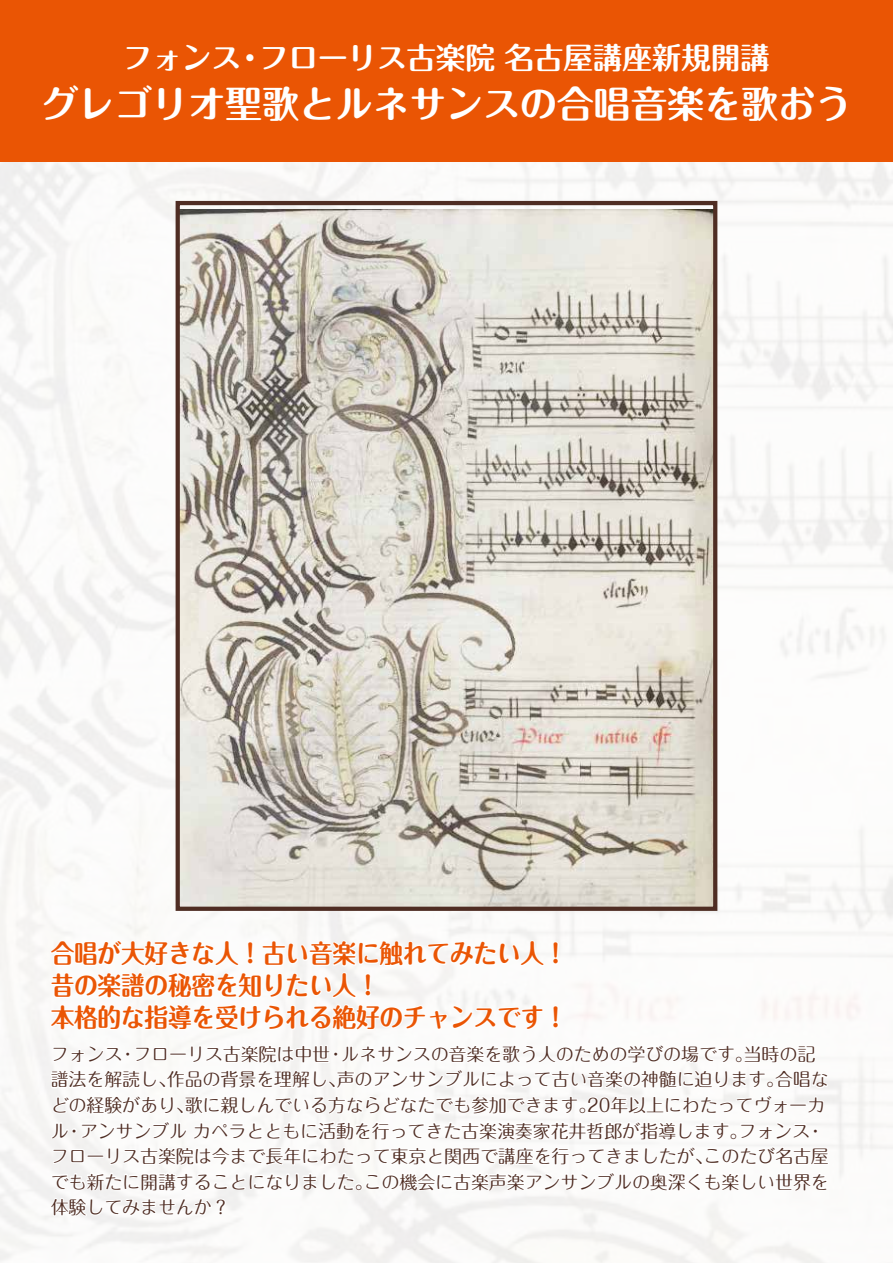
<style>
.page{position:relative;width:893px;height:1263px;background:#fff}
.page>*{position:absolute;margin:0;border:0;box-sizing:border-box;transform-origin:0 0}
.t1{font:700 37.2px "Maru Fo Pro";letter-spacing:-.01em;color:#fff}
.t2{font:700 29.7px "Maru Fo Pro";letter-spacing:-.01em;color:#fff}
.t3{font:700 25.5px/32px "Maru Fo Pro";letter-spacing:-.01em;color:#ea5504;scale:.93 1}
.t4{font:18px/25.5px "Maru Fo Pro";letter-spacing:-.01em;color:#4f2d23}
</style>
<div class="page">
<img style="left:181px;top:209px;width:531px;height:669px">
<div style="left:176px;top:201px;width:541px;height:710px;border:4px solid #4f2d23"></div>
<div style="left:0;top:0;width:893px;height:162px;background:#ea5504"></div>
<svg style="left:49px;top:878px;width:782px;height:354px"></svg>
<h2 class="t2" style="left:259px;top:34px;width:512px">フローリス古楽院名古屋講座新規開講</h2>
<h2 class="t2" style="left:123px;top:34px;width:120px">フォンス</h2>
<h1 class="t1" style="left:41px;top:74px;width:812px">グレゴリオ聖歌とルネサンスの合唱音楽を歌おう</h1>
<h2 class="t2" style="left:235px;top:34px;width:31px">・</h2>
<h3 class="t3" style="left:51px;top:935px;width:557px">合唱が大好きな人！古い音楽に触れてみたい人!昔の楽譜の秘密を知りたい人!<br>本格的な指導を受けられる絶好のチャンスです!</h3>
<p class="t4" style="left:341px;top:1039px;width:413px">ルネサンスの音楽を歌う人のための学びの場です。</p>
<p class="t4" style="left:133px;top:1039px;width:198px">フローリス古楽院は中世</p>
<p class="t4" style="left:744px;top:1039px;width:73px">当時の記</p>
<p class="t4" style="left:51px;top:1039px;width:73px">フォンス</p>
<p class="t4" style="left:119px;top:1039px;width:20px">・</p>
<p class="t4" style="left:327px;top:1039px;width:20px">・</p>
<p class="t4" style="left:337px;top:1065px;width:449px">声のアンサンブルによって古い音楽の神髄に迫ります。</p>
<p class="t4" style="left:51px;top:1065px;width:127px">譜法を解読し、</p>
<p class="t4" style="left:167px;top:1065px;width:181px">作品の背景を理解し、</p>
<p class="t4" style="left:775px;top:1065px;width:55px">合唱な</p>
<p class="t4" style="left:587px;top:1090px;width:239px">20年以上にわたってヴォーカ</p>
<p class="t4" style="left:51px;top:1090px;width:145px">どの経験があり、</p>
<p class="t4" style="left:185px;top:1090px;width:413px">歌に親しんでいる方ならどなたでも参加できます。</p>
<p class="t4" style="left:80px;top:1116px;width:669px">アンサンブルカペラとともに活動を行ってきた古楽演奏家花井哲郎が指導します。</p>
<p class="t4" style="left:738px;top:1116px;width:73px">フォンス</p>
<p class="t4" style="left:51px;top:1116px;width:20px">ル</p>
<p class="t4" style="left:65px;top:1116px;width:20px">・</p>
<p class="t4" style="left:807px;top:1116px;width:20px">・</p>
<p class="t4" style="left:704px;top:1141px;width:127px">このたび名古屋</p>
<p class="t4" style="left:364px;top:1141px;width:467px;text-indent:-313px">フローリス古楽院は今まで長年にわたって東京と関西で講座を行ってきましたが、<br>この機会に古楽声楽アンサンブルの奥深くも楽しい世界を</p>
<p class="t4" style="left:51px;top:1167px;width:324px">でも新たに開講することになりました。体験してみませんか?</p>
</div>
